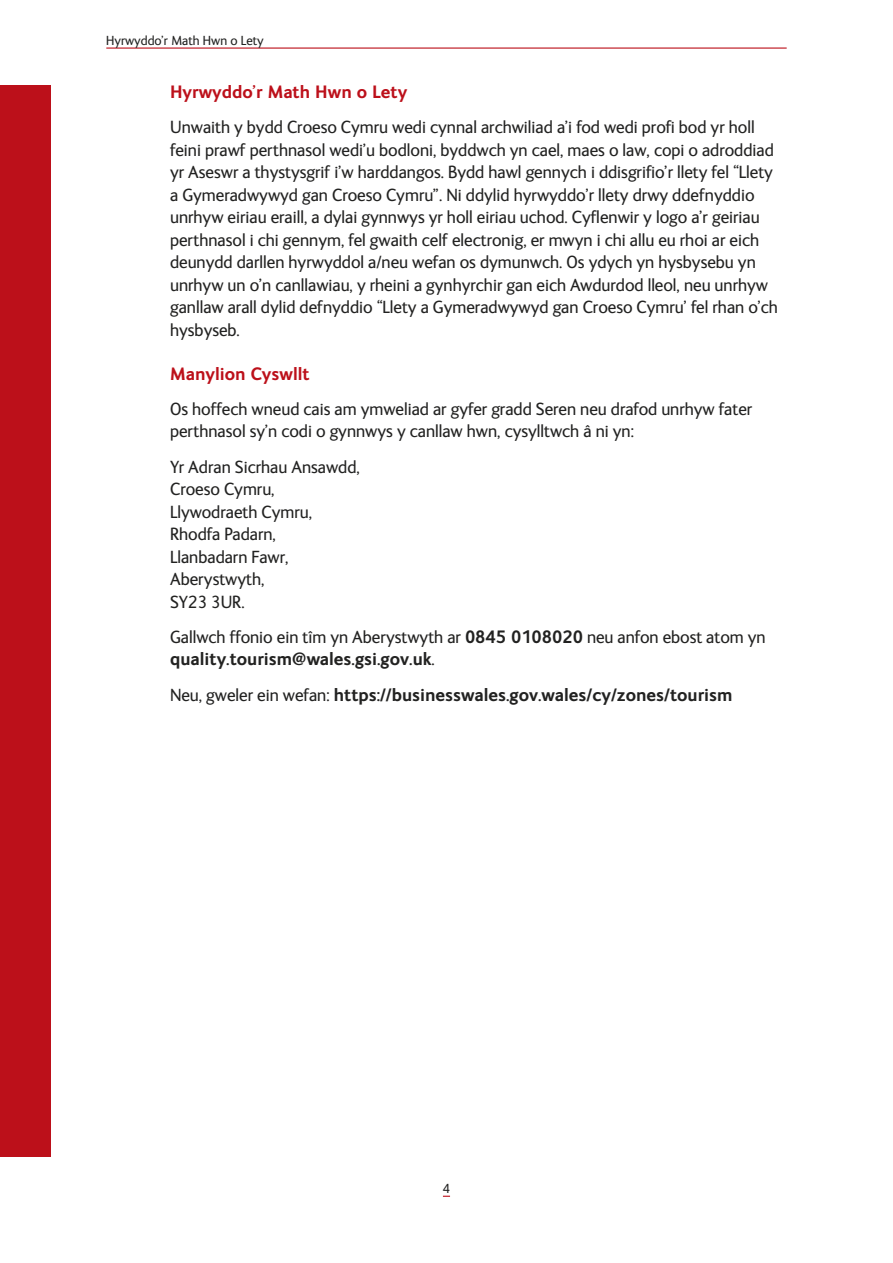
<style>
.page{position:relative;width:893px;height:1263px;background:#fff}
.page>*{position:absolute;margin:0;border:0;box-sizing:border-box;transform-origin:0 0}
.Body_Copy{font:18px/22.5px "FS Ingrid";color:#222221}
.Body_Copy-2{font:700 18px "FS Ingrid";color:#222221}
.Heading_Bold{font:700 18px "FS Ingrid";color:#bc101a}
.t1{font:13.5px "FS Ingrid";color:#222221}
.s1{font-weight:700}
.s2{font-weight:400}
</style>
<div class="page">
<div style="left:0;top:85px;width:51px;height:1072px;background:#bc101a"></div>
<hr style="left:106px;top:48px;width:681px;height:1px;background:#bc101a">
<p class="t1" style="left:106px;top:33px;width:159px">Hyrwyddo’r Math Hwn o Lety</p>
<p class="Heading_Bold" style="left:170px;top:82px;width:239px">Hyrwyddo’r Math Hwn o Lety</p>
<p class="Body_Copy" style="left:170px;top:116px;width:609px">Unwaith y bydd Croeso Cymru wedi cynnal archwiliad a’i fod wedi profi bod yr holl feini prawf perthnasol wedi’u bodloni, byddwch yn cael, maes o law, copi o adroddiad yr Aseswr a thystysgrif i’w harddangos. Bydd hawl gennych i ddisgrifio’r llety fel “Llety a Gymeradwywyd gan Croeso Cymru”. Ni ddylid hyrwyddo’r llety drwy ddefnyddio unrhyw eiriau eraill, a dylai gynnwys yr holl eiriau uchod. Cyflenwir y logo a’r geiriau perthnasol i chi gennym, fel gwaith celf electronig, er mwyn i chi allu eu rhoi ar eich deunydd darllen hyrwyddol a/neu wefan os dymunwch. Os ydych yn hysbysebu yn unrhyw un o’n canllawiau, y rheini a gynhyrchir gan eich Awdurdod lleol, neu unrhyw ganllaw arall dylid defnyddio “Llety a Gymeradwywyd gan Croeso Cymru’ fel rhan o’ch hysbyseb.</p>
<p class="Heading_Bold" style="left:170px;top:363px;width:141px">Manylion Cyswllt</p>
<p class="Body_Copy" style="left:170px;top:398px;width:584px">Os hoffech wneud cais am ymweliad ar gyfer gradd Seren neu drafod unrhyw fater perthnasol sy’n codi o gynnwys y canllaw hwn, cysylltwch â ni yn:</p>
<p class="Body_Copy" style="left:170px;top:456px;width:191px">Yr Adran Sicrhau Ansawdd,<br>Croeso Cymru,<br>Llywodraeth Cymru,<br>Rhodfa Padarn,<br>Llanbadarn Fawr,<br>Aberystwyth,<br>SY23 3UR.</p>
<p class="Body_Copy" style="left:170px;top:626px;width:597px">Gallwch ffonio ein tîm yn Aberystwyth ar <span class="s1">0845 0108020</span> neu anfon ebost atom yn <span class="s1">quality.tourism@wales.gsi.gov.uk</span>.</p>
<p class="Body_Copy-2" style="left:170px;top:684px;width:564px"><span class="s2">Neu, gweler ein wefan:</span> https://businesswales.gov.wales/cy/zones/tourism</p>
<p class="t1" style="left:443px;top:1181px;width:9px">4</p>
</div>
